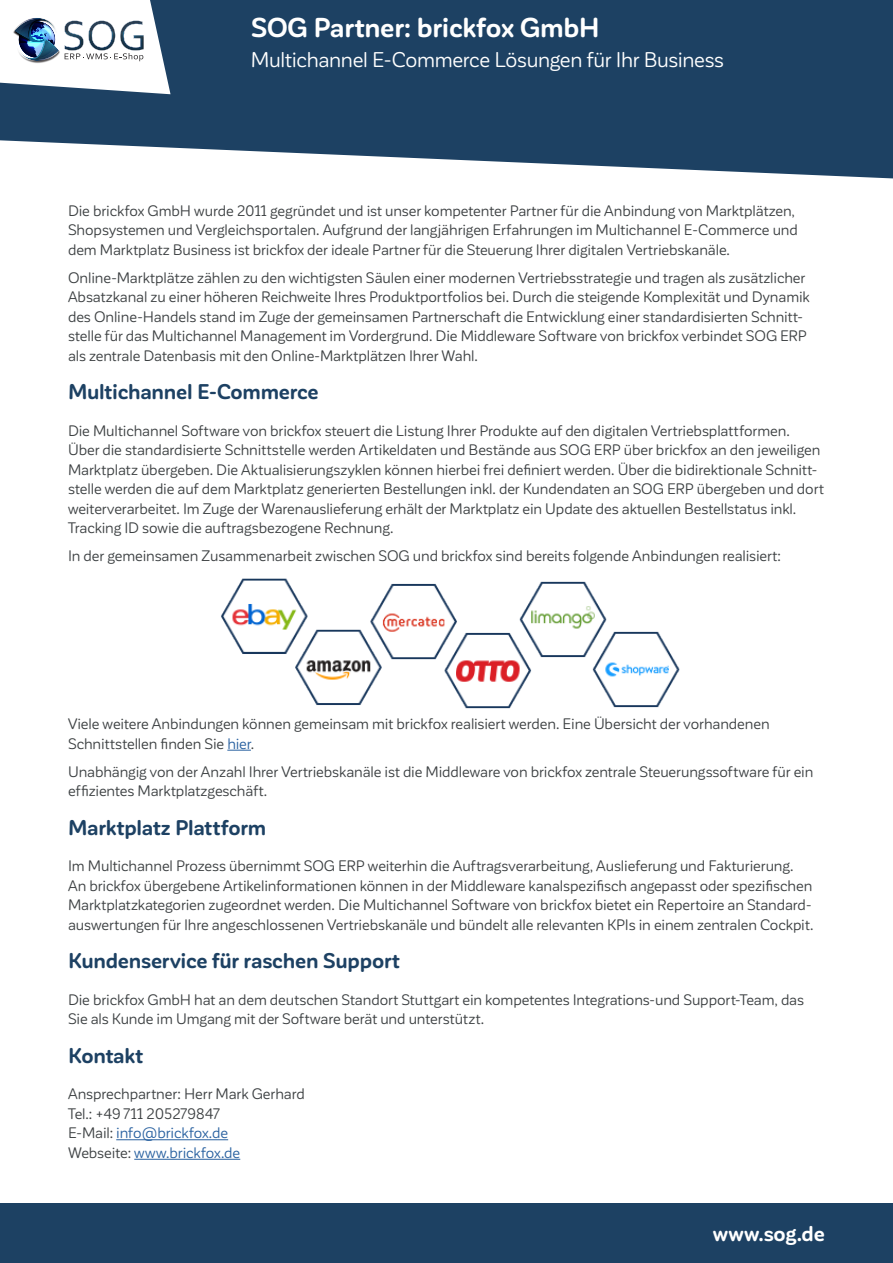
<style>
.page{position:relative;width:893px;height:1263px;background:#fff}
.page>*{position:absolute;margin:0;border:0;box-sizing:border-box;transform-origin:0 0}
.t1{font:700 27px "Corporative Sans Rd";letter-spacing:-.015em;color:#fff}
.t2{font:700 21px "Corporative Sans Rd";letter-spacing:-.01em;color:#1d4163}
.t3{font:21px "Corporative Sans Rd";letter-spacing:-.015em;color:#fff}
.t4{font:700 21px "Corporative Sans Rd";letter-spacing:-.01em;color:#fff}
.t5{font:15px/19.5px "Corporative Sans Rd";letter-spacing:-.005em;color:#3c4042}
.s1{color:#2961a0}
</style>
<div class="page">
<div style="left:0;top:1203px;width:893px;height:60px;background:#1d4163"></div>
<svg style="left:0;top:0;width:893px;height:179px;fill:#1d4163"></svg>
<svg style="left:0;top:0;width:171px;height:94px"></svg>
<svg style="left:227px;top:750px;width:24px;height:1px"></svg>
<hr style="left:116px;top:1139px;width:112px;height:1px;background:#2961a0">
<hr style="left:134px;top:1159px;width:106px;height:1px;background:#2961a0">
<img style="left:221px;top:578px;width:459px;height:131px">
<h1 class="t1" style="left:251px;top:12px;width:351px">SOG Partner: brickfox GmbH</h1>
<h2 class="t3" style="left:251px;top:52px;width:475px">Multichannel E-Commerce Lösungen für Ihr Business</h2>
<p class="t5" style="left:68px;top:201px;width:731px">Die brickfox GmbH wurde 2011 gegründet und ist unser kompetenter Partner für die Anbindung von Marktplätzen,<br>Shopsystemen und Vergleichsportalen. Aufgrund der langjährigen Erfahrungen im Multichannel E-Commerce und dem Marktplatz Business ist brickfox der ideale Partner für die Steuerung Ihrer digitalen Vertriebskanäle.</p>
<p class="t5" style="left:68px;top:268px;width:743px">Online-Marktplätze zählen zu den wichtigsten Säulen einer modernen Vertriebsstrategie und tragen als zusätzlicher Absatzkanal zu einer höheren Reichweite Ihres Produktportfolios bei. Durch die steigende Komplexität und Dynamik des Online-Handels stand im Zuge der gemeinsamen Partnerschaft die Entwicklung einer standardisierten Schnitt&shy;stelle für das Multichannel Management im Vordergrund. Die Middleware Software von brickfox verbindet SOG ERP als zentrale Datenbasis mit den Online-Marktplätzen Ihrer Wahl.</p>
<h2 class="t2" style="left:68px;top:384px;width:252px">Multichannel E-Commerce</h2>
<p class="t5" style="left:68px;top:421px;width:757px">Die Multichannel Software von brickfox steuert die Listung Ihrer Produkte auf den digitalen Vertriebsplattformen.<br>Über die standardisierte Schnittstelle werden Artikeldaten und Bestände aus SOG ERP über brickfox an den jeweiligen Marktplatz übergeben. Die Aktualisierungszyklen können hierbei frei definiert werden. Über die bidirektionale Schnitt&shy;stelle werden die auf dem Marktplatz generierten Bestellungen inkl. der Kundendaten an SOG ERP übergeben und dort weiterverarbeitet. Im Zuge der Warenauslieferung erhält der Marktplatz ein Update des aktuellen Bestellstatus inkl.<br>Tracking ID sowie die auftragsbezogene Rechnung.</p>
<p class="t5" style="left:68px;top:547px;width:714px">In der gemeinsamen Zusammenarbeit zwischen SOG und brickfox sind bereits folgende Anbindungen realisiert:</p>
<p class="t5" style="left:68px;top:715px;width:703px">Viele weitere Anbindungen können gemeinsam mit brickfox realisiert werden. Eine Übersicht der vorhandenen<br>Schnittstellen finden Sie <span class="s1">hier</span>.</p>
<p class="t5" style="left:68px;top:762px;width:747px">Unabhängig von der Anzahl Ihrer Vertriebskanäle ist die Middleware von brickfox zentrale Steuerungssoftware für ein effizientes Marktplatzgeschäft.</p>
<h2 class="t2" style="left:68px;top:819px;width:200px">Marktplatz Plattform</h2>
<p class="t5" style="left:68px;top:857px;width:747px">Im Multichannel Prozess übernimmt SOG ERP weiterhin die Auftragsverarbeitung, Auslieferung und Fakturierung.<br>An brickfox übergebene Artikelinformationen können in der Middleware kanalspezifisch angepasst oder spezifischen Marktplatzkategorien zugeordnet werden. Die Multichannel Software von brickfox bietet ein Repertoire an Standard&shy;auswertungen für Ihre angeschlossenen Vertriebskanäle und bündelt alle relevanten KPIs in einem zentralen Cockpit.</p>
<h2 class="t2" style="left:68px;top:953px;width:333px">Kundenservice für raschen Support</h2>
<p class="t5" style="left:68px;top:990px;width:737px">Die brickfox GmbH hat an dem deutschen Standort Stuttgart ein kompetentes Integrations-und Support-Team, das<br>Sie als Kunde im Umgang mit der Software berät und unterstützt.</p>
<h2 class="t2" style="left:68px;top:1047px;width:77px">Kontakt</h2>
<p class="t5" style="left:68px;top:1085px;width:238px">Ansprechpartner: Herr Mark Gerhard<br>Tel.: +49 711 205279847<br>E-Mail: <span class="s1">info@brickfox.de<br></span>Webseite: <span class="s1">www.brickfox.de</span></p>
<h2 class="t4" style="left:713px;top:1226px;width:114px">www.sog.de</h2>
</div>
